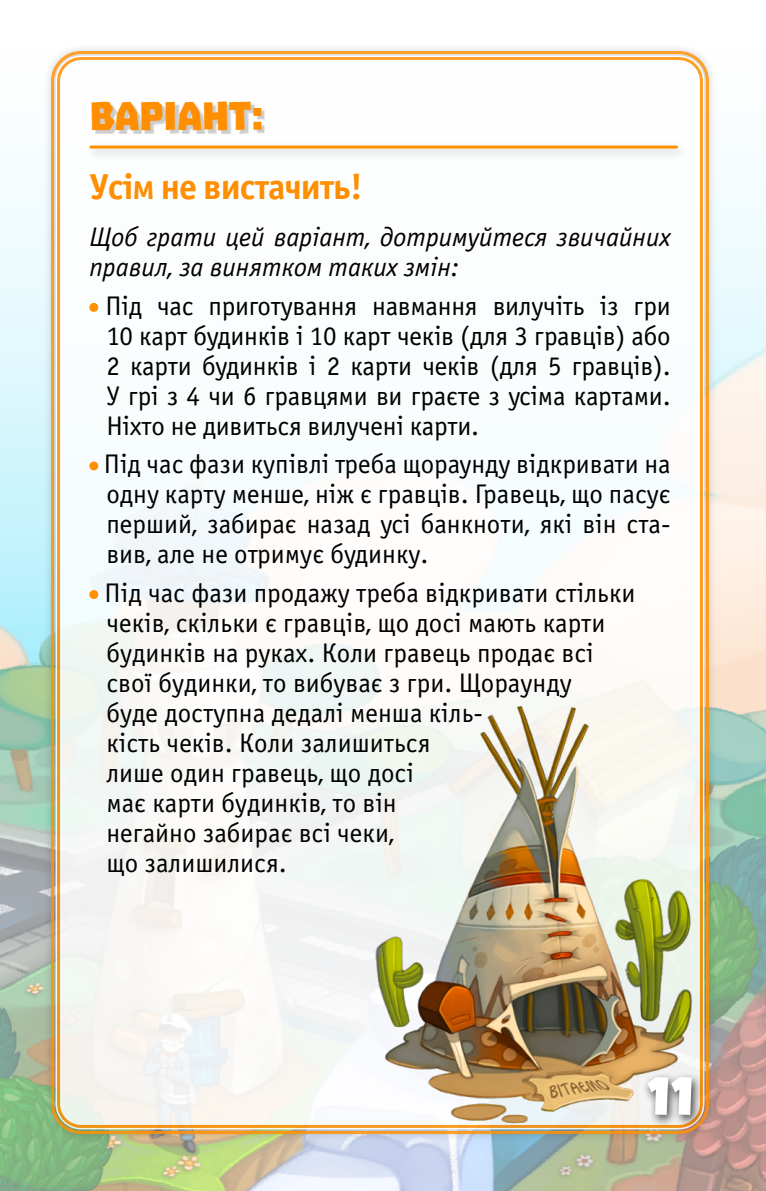
<style>
.page{position:relative;width:766px;height:1191px;background:#fff}
.page>*{position:absolute;margin:0;border:0;box-sizing:border-box;transform-origin:0 0}
.t1{font:54px "Luckiest Guy";color:#fff}
.t2{font:45px "Troika";color:#ff8e00}
.t3{font:700 36px "Officina Sans C";letter-spacing:-.03em;color:#ff8e00}
.t4{font:27px/30px "Officina Sans C";color:#000;text-align:justify}
.t5{font:italic 27px/30px "Officina Sans C";color:#000}
</style>
<div class="page">
<img style="left:0;top:179px;width:765px;height:1012px">
<div style="left:42px;top:43px;width:675px;height:1100px;background:#000;opacity:.25"></div>
<div style="left:56px;top:56px;width:648px;height:1073px;background:#fff;border-radius:26px"></div>
<div style="left:84px;top:140px;width:604px;height:21px;background:#000;opacity:.25"></div>
<hr style="left:91px;top:146px;width:585px;height:3px;background:#ff8e00">
<div style="left:95px;top:104px;width:169px;height:30px;background:#000;opacity:.2"></div>
<img style="left:358px;top:657px;width:367px;height:514px">
<div style="left:89px;top:303px;width:9px;height:9px;background:#ff8e00;border-radius:50%"></div>
<div style="left:89px;top:461px;width:9px;height:9px;background:#ff8e00;border-radius:50%"></div>
<div style="left:89px;top:590px;width:9px;height:9px;background:#ff8e00;border-radius:50%"></div>
<h2 class="t2" style="left:89px;top:91px;width:175px">ВАРІАНТ:</h2>
<h3 class="t3" style="left:89px;top:167px;width:275px">Усім не вистачить!</h3>
<p class="t5" style="left:89px;top:223px;width:582px">Щоб грати цей варіант, дотримуйтеся звичайних правил, за винятком таких змін:</p>
<p class="t4" style="left:105px;top:291px;width:566px">Під час приготування навмання вилучіть із гри 10 карт будинків і 10 карт чеків (для 3 гравців) або 2 карти будинків і 2 карти чеків (для 5 гравців).<br>У грі з 4 чи 6 гравцями ви граєте з усіма картами.<br>Ніхто не дивиться вилучені карти.</p>
<p class="t4" style="left:104px;top:450px;width:568px">Під час фази купівлі треба щораунду відкривати на одну карту менше, ніж є гравців. Гравець, що пасує перший, забирає назад усі банкноти, які він ста&shy;вив, але не отримує будинку.</p>
<p class="t4" style="left:104px;top:578px;width:532px;text-align:left">Під час фази продажу треба відкривати стільки чеків, скільки є гравців, що досі мають карти будинків на руках. Коли гравець продає всі свої будинки, то вибуває з гри. Щораунду<br>буде доступна дедалі менша кіль-<br>кість чеків. Коли залишиться<br>лише один гравець, що досі<br>має карти будинків, то він<br>негайно забирає всі чеки,<br>що залишилися.</p>
<h1 class="t1" style="left:648px;top:1061px;width:46px">11</h1>
</div>
